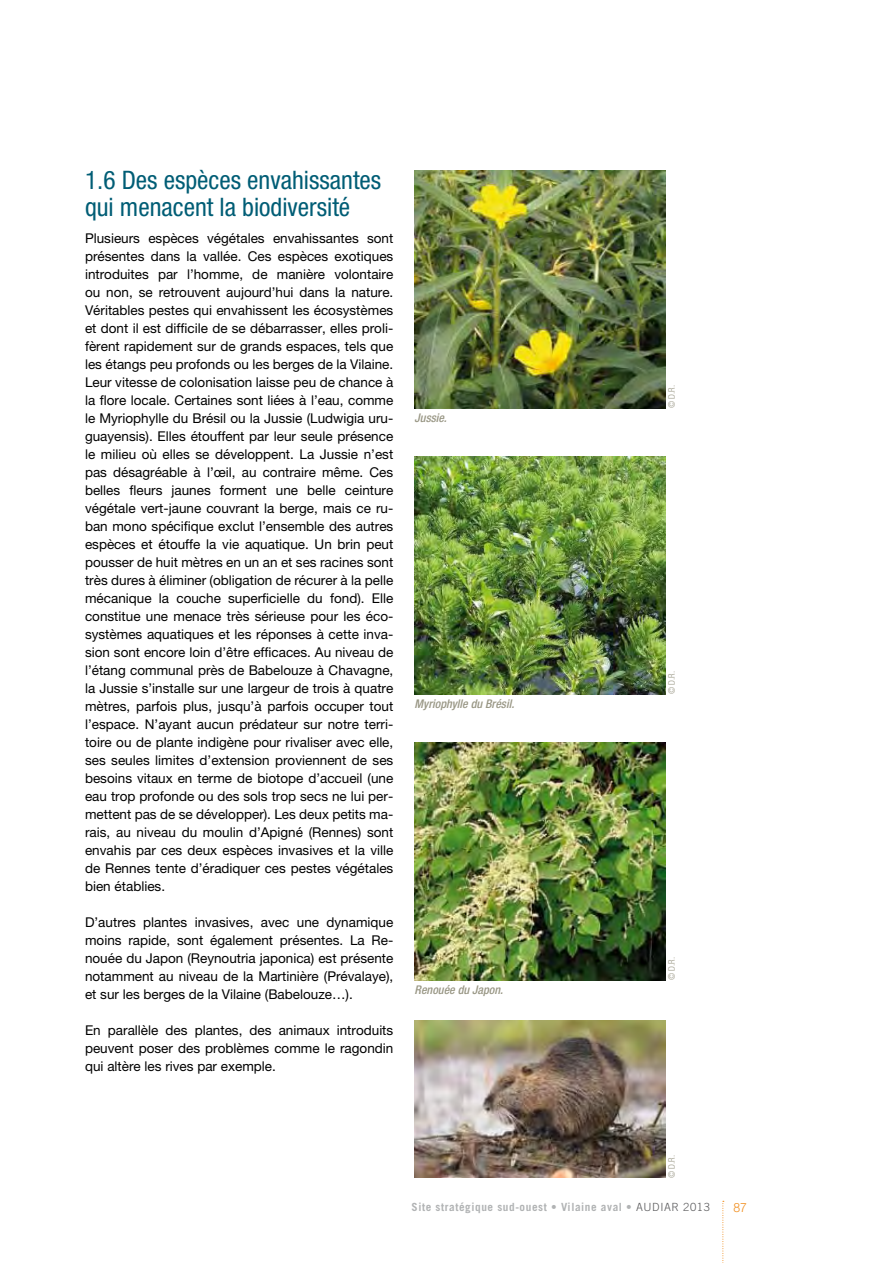
<style>
.page{position:relative;width:893px;height:1263px;background:#fff}
.page>*{position:absolute;margin:0;border:0;box-sizing:border-box;transform-origin:0 0}
.t1{font:condensed 25.5px/27px "Helvetica Neue LT Std";color:#005d75}
.t2{font:13.5px/18px "Helvetica Neue";color:#000;text-align:justify}
.t3{font:300 12.75px "Helvetica Neue";color:#f08a16;scale:.95 1}
.t4{font:italic 500 condensed 12px "Helvetica Neue";color:#999785}
.t5{font:700 11.25px "Trade Gothic";letter-spacing:.05em;color:#b1b3b4}
.t6{font:300 condensed 9px "Helvetica Neue";color:#999785}
.s1{font-weight:300;color:#58585a}
</style>
<div class="page">
<svg style="left:722px;top:1201px;width:2px;height:62px"></svg>
<img style="left:415px;top:1020px;width:250px;height:157px">
<img style="left:415px;top:170px;width:250px;height:238px">
<img style="left:415px;top:456px;width:250px;height:238px">
<img style="left:415px;top:742px;width:250px;height:238px">
<h1 class="t1" style="left:85px;top:166px;width:298px">1.6 Des espèces envahissantes qui menacent la biodiversité</h1>
<p class="t2" style="left:85px;top:229px;width:310px">Plusieurs espèces végétales envahissantes sont présentes dans la vallée. Ces espèces exotiques introduites par l’homme, de manière volontaire ou non, se retrouvent aujourd’hui dans la nature.<br>Véritables pestes qui envahissent les écosystèmes et dont il est difficile de se débarrasser, elles proli&shy;fèrent rapidement sur de grands espaces, tels que les étangs peu profonds ou les berges de la Vilaine.<br>Leur vitesse de colonisation laisse peu de chance à la flore locale. Certaines sont liées à l’eau, comme le Myriophylle du Brésil ou la Jussie (Ludwigia uru&shy;guayensis). Elles étouffent par leur seule présence le milieu où elles se développent. La Jussie n’est pas désagréable à l’œil, au contraire même. Ces belles fleurs jaunes forment une belle ceinture végétale vert-jaune couvrant la berge, mais ce ru&shy;ban mono spécifique exclut l’ensemble des autres espèces et étouffe la vie aquatique. Un brin peut pousser de huit mètres en un an et ses racines sont très dures à éliminer (obligation de récurer à la pelle mécanique la couche superficielle du fond). Elle constitue une menace très sérieuse pour les éco&shy;systèmes aquatiques et les réponses à cette inva&shy;sion sont encore loin d’être efficaces. Au niveau de l’étang communal près de Babelouze à Chavagne, la Jussie s’installe sur une largeur de trois à quatre mètres, parfois plus, jusqu’à parfois occuper tout l’espace. N’ayant aucun prédateur sur notre terri&shy;toire ou de plante indigène pour rivaliser avec elle, ses seules limites d’extension proviennent de ses besoins vitaux en terme de biotope d’accueil (une eau trop profonde ou des sols trop secs ne lui per&shy;mettent pas de se développer). Les deux petits ma&shy;rais, au niveau du moulin d’Apigné (Rennes) sont envahis par ces deux espèces invasives et la ville de Rennes tente d’éradiquer ces pestes végétales bien établies.</p>
<p class="t2" style="left:85px;top:913px;width:310px">D’autres plantes invasives, avec une dynamique moins rapide, sont également présentes. La Re&shy;nouée du Japon (Reynoutria japonica) est présente notamment au niveau de la Martinière (Prévalaye), et sur les berges de la Vilaine (Babelouze…).</p>
<p class="t2" style="left:85px;top:1021px;width:310px">En parallèle des plantes, des animaux introduits peuvent poser des problèmes comme le ragondin qui altère les rives par exemple.</p>
<p class="t4" style="left:415px;top:410px;width:33px">Jussie.</p>
<p class="t4" style="left:415px;top:696px;width:101px">Myriophylle du Brésil.</p>
<p class="t4" style="left:415px;top:982px;width:90px">Renouée du Japon.</p>
<p class="t6" style="left:666px;top:408px;width:25px;rotate:-90deg">© D.R.</p>
<p class="t6" style="left:666px;top:694px;width:25px;rotate:-90deg">© D.R.</p>
<p class="t6" style="left:666px;top:980px;width:25px;rotate:-90deg">© D.R.</p>
<p class="t6" style="left:666px;top:1178px;width:25px;rotate:-90deg">© D.R.</p>
<p class="t5" style="left:412px;top:1200px;width:300px">Site stratégique sud-ouest • Vilaine aval • <span class="s1">AUDIAR 2013</span></p>
<p class="t3" style="left:733px;top:1199px;width:16px">87</p>
</div>
